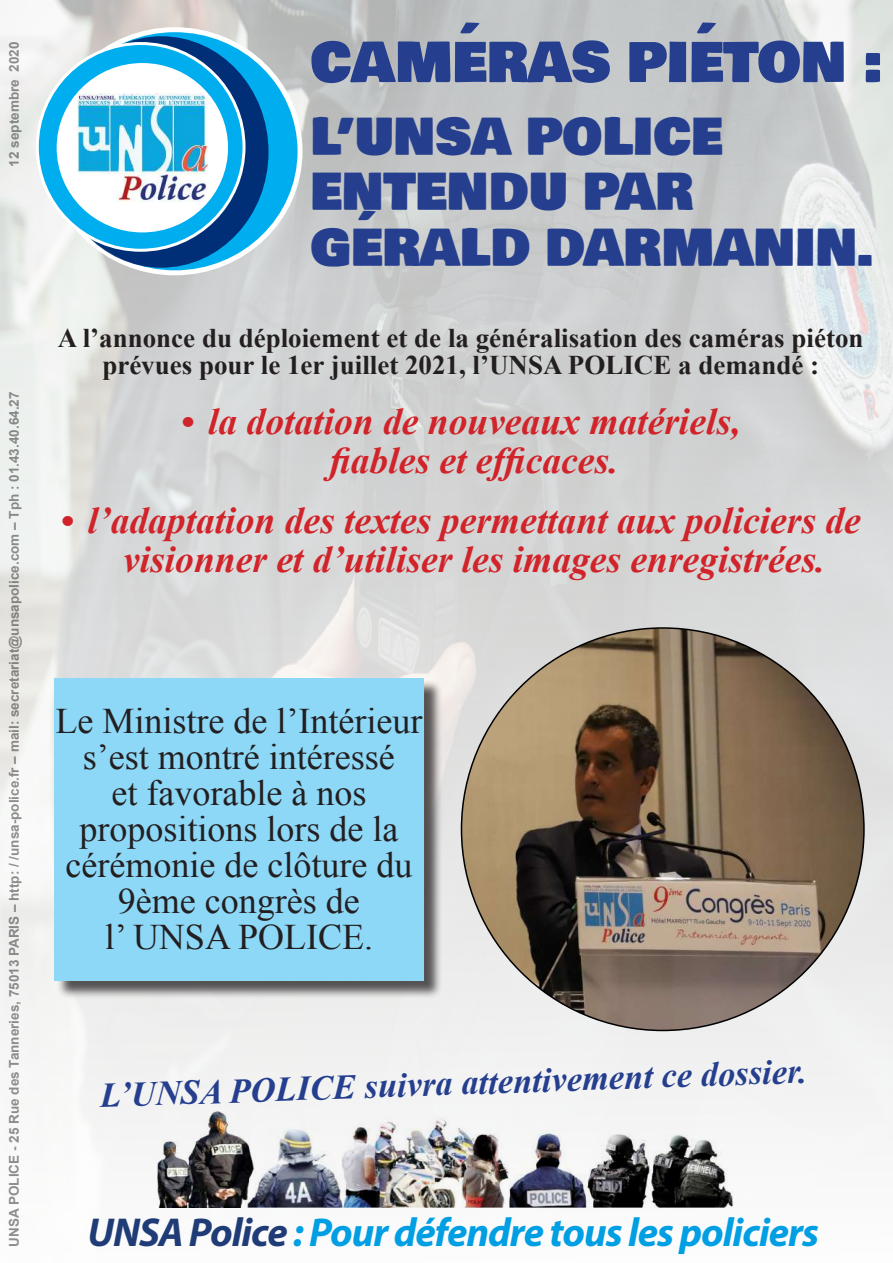
<style>
.page{position:relative;width:893px;height:1263px;background:#fff}
.page>*{position:absolute;margin:0;border:0;box-sizing:border-box;transform-origin:0 0}
.t1{font:54px "Bowlby One SC";color:#253f8e}
.t2{font:49.5px/55.5px "Bowlby One SC";color:#253f8e}
.t3{font:italic 700 40.5px "Myriad Pro";letter-spacing:-.025em;color:#009ee2}
.t4{font:italic 700 37.5px/39px "Times New Roman";color:#d1232a}
.t5{font:36px/36px "Times New Roman";color:#231f20;text-align:center}
.t6{font:italic 700 34.5px "Times New Roman";color:#253f8e}
.t7{font:700 27px/27px "Times New Roman";color:#231f20;text-align:center}
.t8{font:700 13.5px "Arial";color:#231f20}
.s1{color:#1f3c76}
</style>
<div class="page">
<img style="left:0;top:0;width:893px;height:1208px">
<div style="left:56px;top:680px;width:386px;height:319px;background:#231f20;opacity:.75"></div>
<div style="left:54px;top:678px;width:370px;height:302px;background:#8dd7f7"></div>
<img style="left:244px;top:1093px;width:496px;height:114px">
<img style="left:123px;top:1095px;width:133px;height:113px">
<img style="left:461px;top:628px;width:403px;height:402px;border-radius:201px">
<svg style="left:50px;top:30px;width:250px;height:243px;background:#29b9f0"></svg>
<svg style="left:54px;top:36px;width:214px;height:232px;background:#154183"></svg>
<div style="left:37px;top:44px;width:207px;height:206px;background:#00aeef;border-radius:50%"></div>
<div style="left:57px;top:63px;width:171px;height:169px;background:#fff;border-radius:50%"></div>
<img style="left:77px;top:94px;width:130px;height:108px">
<p class="t8" style="left:5px;top:166px;width:126px;rotate:-90deg">12 septembre 2020</p>
<p class="t8" style="left:5px;top:1246px;width:856px;rotate:-90deg">UNSA POLICE - 25 Rue des Tanneries, 75013 PARIS – http: / /unsa-police.fr – mail: secretariat@unsapolice.com – Tph : 01.43.40.64.27</p>
<h1 class="t1" style="left:310px;top:22px;width:574px">CAMÉRAS PIÉTON :</h1>
<h2 class="t2" style="left:310px;top:110px;width:566px">L’UNSA POLICE<br>ENTENDU PAR<br>GÉRALD DARMANIN.</h2>
<p class="t7" style="left:58px;top:323px;width:807px">A l’annonce du déploiement et de la généralisation des caméras piéton prévues pour le 1er juillet 2021, l’UNSA POLICE a demandé :</p>
<p class="t4" style="left:330px;top:401px;width:412px;text-indent:-149px">• la dotation de nouveaux matériels, fiables et efficaces.</p>
<p class="t4" style="left:123px;top:500px;width:739px;text-indent:-62px">• l’adaptation des textes permettant aux policiers de visionner et d’utiliser les images enregistrées.</p>
<p class="t5" style="left:55px;top:702px;width:368px">Le Ministre de l’Intérieur s’est montré intéressé<br>et favorable à nos propositions lors de la cérémonie de clôture du<br>9ème congrès de<br>l’ UNSA POLICE.</p>
<p class="t6" style="left:99px;top:1071px;width:709px;rotate:-2deg">L’UNSA POLICE suivra attentivement ce dossier.</p>
<p class="t3" style="left:88px;top:1206px;width:733px"><span class="s1">UNSA Police</span> : Pour défendre tous les policiers</p>
</div>
